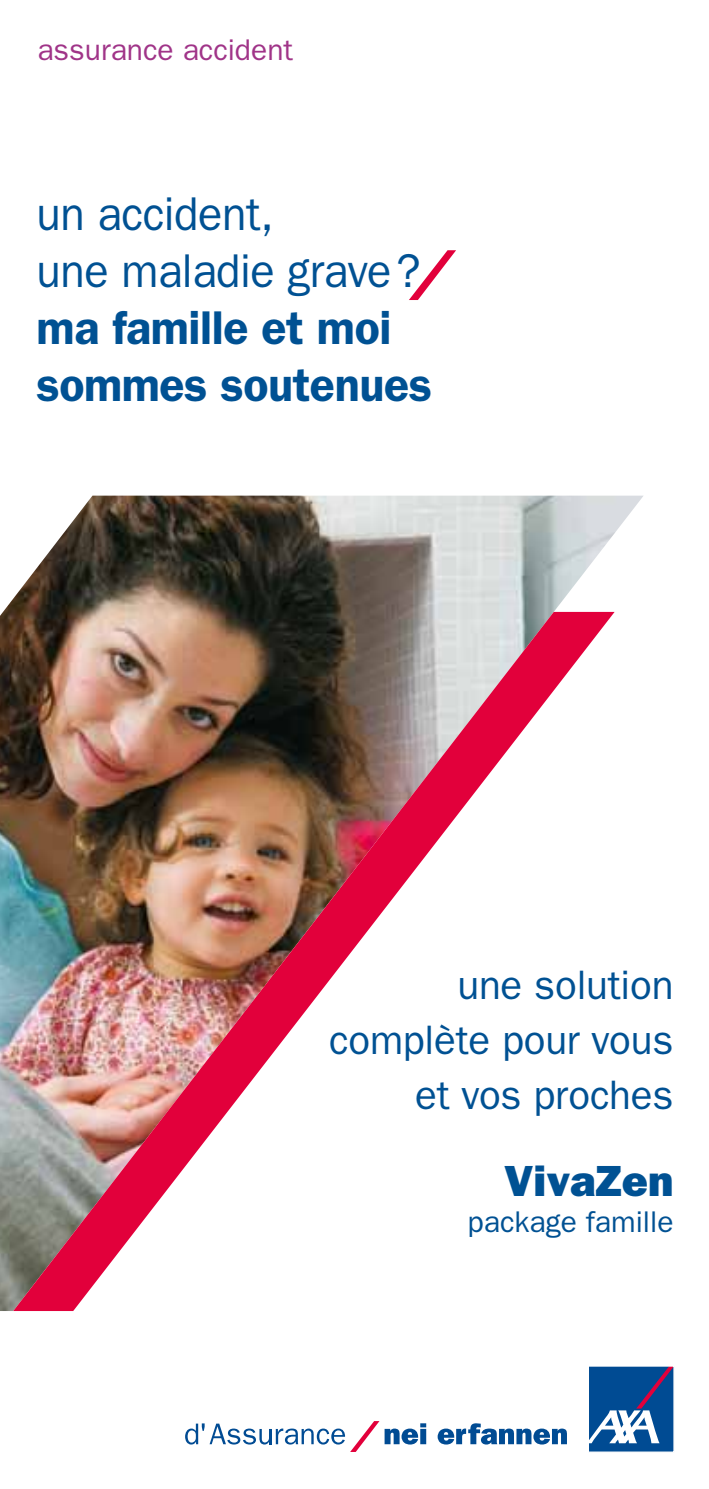
<style>
.page{position:relative;width:709px;height:1489px;background:#fff}
.page>*{position:absolute;margin:0;border:0;box-sizing:border-box;transform-origin:0 0}
.t1{font:600 47.5px/57px "Franklin Gothic";letter-spacing:-.01em;color:#005193}
.t2{font:47.5px/57px "Franklin Gothic";letter-spacing:-.01em;color:#005193;scale:.95 1}
.t3{font:800 43.75px "Franklin Gothic";color:#005193}
.t4{font:41.25px/55px "Franklin Gothic";letter-spacing:-.005em;color:#005193;text-align:right}
.t5{font:30px "Franklin Gothic";color:#a03488}
.t6{font:30px "Franklin Gothic";color:#005193}
</style>
<div class="page">
<img style="left:0;top:495px;width:643px;height:815px">
<img style="left:13px;top:612px;width:601px;height:698px">
<svg style="left:437px;top:1423px;width:130px;height:21px"></svg>
<div style="left:588px;top:1365px;width:86px;height:86px;background:#004b93"></div>
<svg style="left:589px;top:1367px;width:83px;height:76px"></svg>
<div style="left:587px;top:1365px;width:87px;height:87px;border:1px solid #fff"></div>
<svg style="left:185px;top:1421px;width:241px;height:30px"></svg>
<svg style="left:409px;top:250px;width:47px;height:50px"></svg>
<p class="t5" style="left:37px;top:32px;width:257px">assurance accident</p>
<p class="t2" style="left:37px;top:184px;width:405px">un accident,<br>une maladie grave?</p>
<p class="t1" style="left:37px;top:298px;width:397px">ma famille et moi sommes soutenues</p>
<p class="t4" style="left:329px;top:956px;width:346px">une solution complète pour vous et vos proches</p>
<p class="t3" style="left:504px;top:1154px;width:171px">VivaZen</p>
<p class="t6" style="left:467px;top:1204px;width:207px">package famille</p>
</div>
